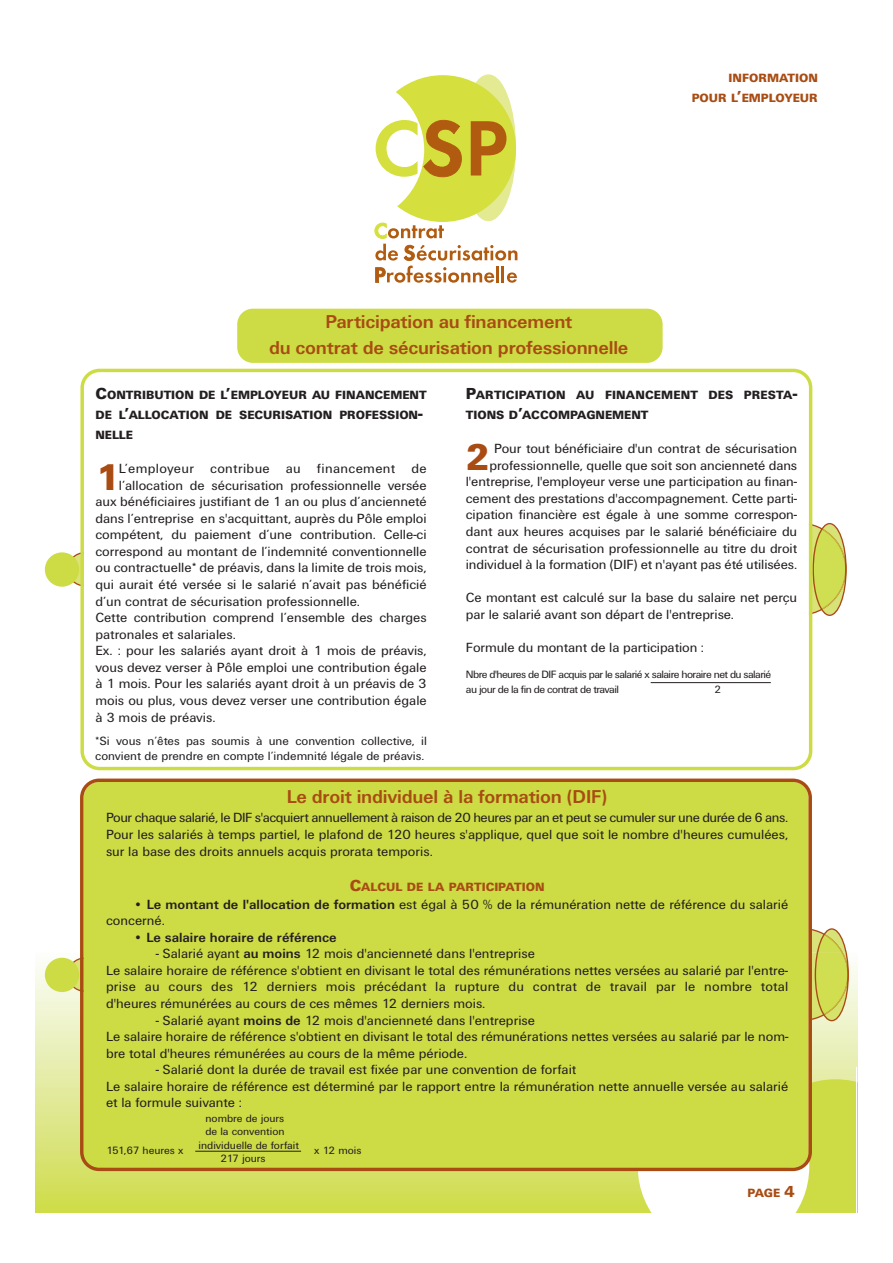
<style>
.page{position:relative;width:893px;height:1263px;background:#fff}
.page>*{position:absolute;margin:0;border:0;box-sizing:border-box;transform-origin:0 0}
.t1{font:900 38.55px "Unitus T";color:#a84c13}
.t2{font:700 19.35px/26.2px "Unitus T";letter-spacing:-.01em;color:#a84c13;text-align:center}
.t3{font:13.8px/16.5px "Unitus T";color:#231f20}
.t4{font:13.8px "Unitus T";letter-spacing:.025em;color:#231f20}
.t5{font:700 13.8px "Unitus T";color:#231f20}
.t6{font:900 12.45px/19.8px "Unitus T";color:#231f20}
.t7{font:12.45px/14.9px "Unitus T";color:#231f20}
.t8{font:900 12.45px/19.8px "Unitus T";color:#a84c13;text-align:right}
.t9{font:11.1px/15.1px "Unitus T";letter-spacing:-.05em;color:#231f20}
.t10{font:11.1px/13.2px "Unitus T";color:#231f20}
.t11{font:11.1px "Unitus T";letter-spacing:-.005em;color:#231f20}
.s1{font-size:16.5px}
.s2{font-weight:700}
.s3{font-weight:400}
</style>
<div class="page">
<svg style="left:36px;top:957px;width:821px;height:255px;background:#d8e372"></svg>
<div style="left:45px;top:958px;width:34px;height:34px;background:#cddc44;border-radius:50%"></div>
<svg style="left:67px;top:957px;width:13px;height:35px"></svg>
<div style="left:45px;top:552px;width:34px;height:35px;background:#cddc44;border-radius:50%"></div>
<svg style="left:67px;top:552px;width:13px;height:34px"></svg>
<svg style="left:812px;top:928px;width:36px;height:93px;background:#d2d364"></svg>
<svg style="left:812px;top:523px;width:34px;height:93px;background:#d3d367"></svg>
<svg style="left:637px;top:1079px;width:219px;height:133px"></svg>
<svg style="left:80px;top:369px;width:732px;height:401px"></svg>
<div style="left:237px;top:309px;width:425px;height:54px;background:#cddc44;border-radius:16px"></div>
<hr style="left:650px;top:682px;width:120px;height:1px;background:#231f20">
<div style="left:80px;top:779px;width:732px;height:392px;background:#cddc44"></div>
<hr style="left:195px;top:1151px;width:106px;height:1px;background:#231f20">
<svg style="left:374px;top:77px;width:143px;height:206px"></svg>
<hr style="left:856px;top:1067px;width:1px;height:145px;background:#fff">
<p class="t8" style="left:691px;top:70px;width:128px">INFORMATION<br>POUR L<span class="s1">’</span>EMPLOYEUR</p>
<h2 class="t2" style="left:269px;top:310px;width:361px">Participation au financement<br>du contrat de sécurisation professionnelle</h2>
<p class="t6" style="left:95px;top:386px;width:333px"><span class="s1">C</span>ONTRIBUTION DE L<span class="s1">’</span>EMPLOYEUR AU FINANCEMENT<br>DE L<span class="s1">’</span>ALLOCATION DE SECURISATION PROFESSION<span class="s1">-<br></span>NELLE</p>
<h1 class="t1" style="left:95px;top:464px;width:25px">1</h1>
<p class="t4" style="left:119px;top:464px;width:309px">L’employeur contribue au financement de</p>
<p class="t3" style="left:119px;top:478px;width:309px">l’allocation de sécurisation professionnelle versée</p>
<p class="t3" style="left:95px;top:495px;width:333px">aux bénéficiaires justifiant de 1 an ou plus d’ancienneté</p>
<p class="t3" style="left:95px;top:511px;width:333px">dans l’entreprise en s'acquittant, auprès du Pôle emploi</p>
<p class="t3" style="left:95px;top:528px;width:333px">compétent, du paiement d’une contribution. Celle-ci</p>
<p class="t3" style="left:95px;top:544px;width:333px">correspond au montant de l’indemnité conventionnelle</p>
<p class="t3" style="left:95px;top:561px;width:333px">ou contractuelle* de préavis, dans la limite de trois mois,</p>
<p class="t3" style="left:95px;top:577px;width:333px">qui aurait été versée si le salarié n’avait pas bénéficié</p>
<p class="t3" style="left:95px;top:594px;width:266px">d’un contrat de sécurisation professionnelle.</p>
<p class="t3" style="left:95px;top:611px;width:333px">Cette contribution comprend l’ensemble des charges</p>
<p class="t3" style="left:95px;top:627px;width:142px">patronales et salariales.</p>
<p class="t3" style="left:95px;top:644px;width:333px">Ex. : pour les salariés ayant droit à 1 mois de préavis,</p>
<p class="t3" style="left:95px;top:660px;width:333px">vous devez verser à Pôle emploi une contribution égale</p>
<p class="t3" style="left:95px;top:677px;width:333px">à 1 mois. Pour les salariés ayant droit à un préavis de 3</p>
<p class="t3" style="left:95px;top:693px;width:333px">mois ou plus, vous devez verser une contribution égale</p>
<p class="t3" style="left:95px;top:710px;width:122px">à 3 mois de préavis.</p>
<p class="t7" style="left:95px;top:735px;width:333px">*Si vous n’êtes pas soumis à une convention collective, il convient de prendre en compte l’indemnité légale de préavis.</p>
<p class="t6" style="left:466px;top:386px;width:333px"><span class="s1">P</span>ARTICIPATION AU FINANCEMENT DES PRESTA<span class="s1">-<br></span>TIONS D<span class="s1">’</span>ACCOMPAGNEMENT</p>
<h1 class="t1" style="left:466px;top:444px;width:25px">2</h1>
<p class="t3" style="left:466px;top:442px;width:333px;text-align:right">Pour tout bénéficiaire d'un contrat de sécurisation professionnelle, quelle que soit son ancienneté dans l'entreprise, l'employeur verse une participation au finan&shy;cement des prestations d'accompagnement. Cette parti&shy;cipation financière est égale à une somme correspon&shy;dant aux heures acquises par le salarié bénéficiaire du contrat de sécurisation professionnelle au titre du droit individuel à la formation (DIF) et n'ayant pas été utilisées.</p>
<p class="t3" style="left:466px;top:591px;width:333px">Ce montant est calculé sur la base du salaire net perçu par le salarié avant son départ de l'entreprise.</p>
<p class="t3" style="left:466px;top:640px;width:240px">Formule du montant de la participation :</p>
<p class="t9" style="left:466px;top:668px;width:307px">Nbre d'heures de DIF acquis par le salarié x salaire horaire net du salarié au jour de la fin de contrat de travail</p>
<p class="t9" style="left:714px;top:683px;width:8px">2</p>
<h2 class="t2" style="left:287px;top:785px;width:322px">Le droit individuel à la formation (DIF)</h2>
<p class="t3" style="left:106px;top:811px;width:683px;text-align:justify">Pour chaque salarié, le DIF s'acquiert annuellement à raison de 20 heures par an et peut se cumuler sur une durée de 6 ans.<br>Pour les salariés à temps partiel, le plafond de 120 heures s'applique, quel que soit le nombre d'heures cumulées, sur la base des droits annuels acquis prorata temporis.</p>
<p class="t8" style="left:350px;top:878px;width:196px"><span class="s1">C</span>ALCUL DE LA PARTICIPATION</p>
<p class="t3" style="left:106px;top:897px;width:683px;text-indent:27px">• <span class="s2">Le montant de l'allocation de formation</span> est égal à 50 % de la rémunération nette de référence du salarié concerné.</p>
<p class="t5" style="left:133px;top:933px;width:205px"><span class="s3">•</span> Le salaire horaire de référence</p>
<p class="t3" style="left:106px;top:947px;width:683px;text-indent:50px">- Salarié ayant <span class="s2">au moins</span> 12 mois d'ancienneté dans l'entreprise<br>Le salaire horaire de référence s'obtient en divisant le total des rémunérations nettes versées au salarié par l'entre&shy;prise au cours des 12 derniers mois précédant la rupture du contrat de travail par le nombre total d'heures rémunérées au cours de ces mêmes 12 derniers mois.</p>
<p class="t3" style="left:106px;top:1013px;width:684px;text-indent:50px">- Salarié ayant <span class="s2">moins de</span> 12 mois d'ancienneté dans l'entreprise<br>Le salaire horaire de référence s'obtient en divisant le total des rémunérations nettes versées au salarié par le nom&shy;bre total d'heures rémunérées au cours de la même période.</p>
<p class="t3" style="left:106px;top:1063px;width:683px;text-indent:50px">- Salarié dont la durée de travail est fixée par une convention de forfait<br>Le salaire horaire de référence est déterminé par le rapport entre la rémunération nette annuelle versée au salarié et la formule suivante :</p>
<p class="t10" style="left:205px;top:1113px;width:81px">nombre de jours de la convention</p>
<p class="t11" style="left:106px;top:1147px;width:79px">151,67 heures x</p>
<p class="t10" style="left:198px;top:1139px;width:102px">individuelle de forfait</p>
<p class="t9" style="left:314px;top:1144px;width:49px">x 12 mois</p>
<p class="t10" style="left:221px;top:1152px;width:46px">217 jours</p>
<p class="t8" style="left:747px;top:1184px;width:49px">PAGE <span class="s1">4</span></p>
</div>
